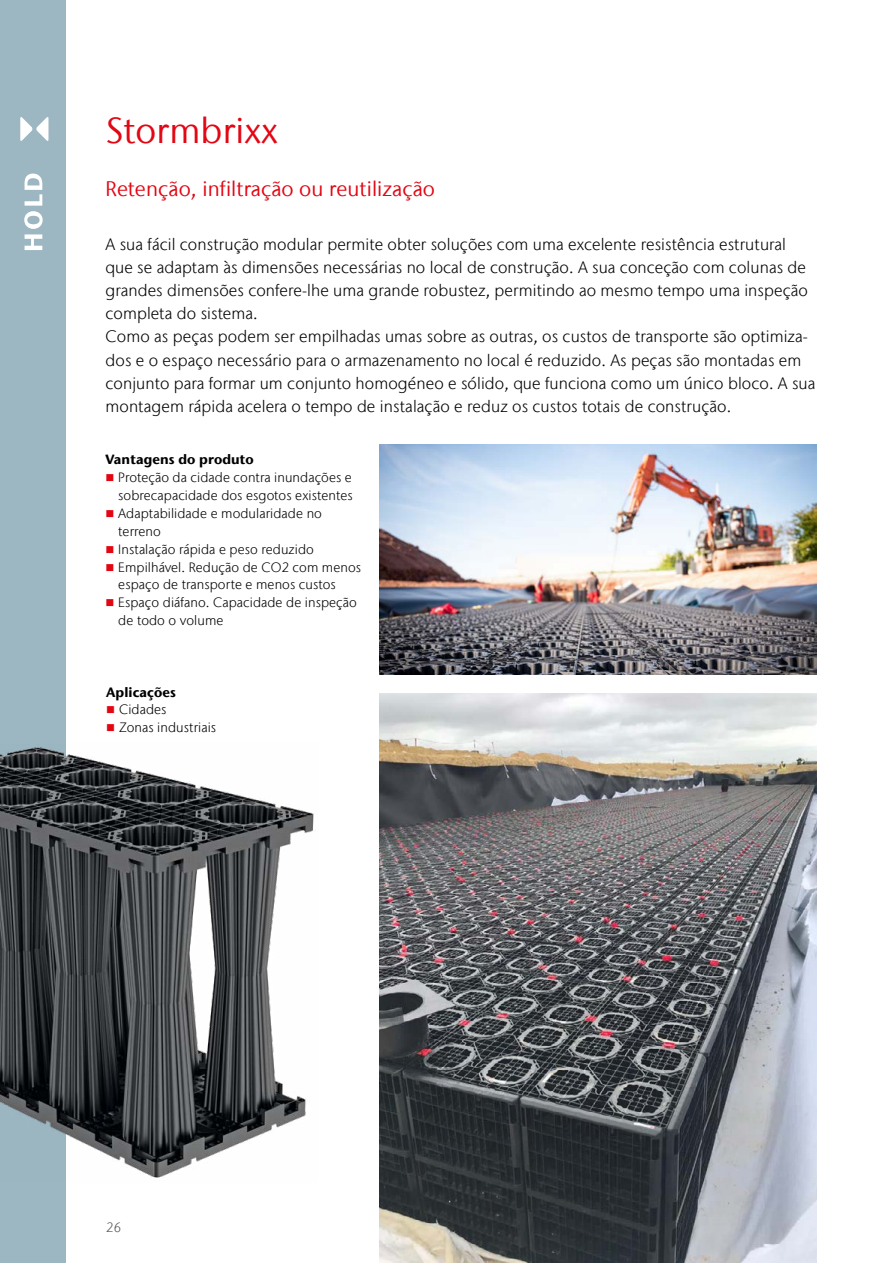
<style>
.page{position:relative;width:893px;height:1263px;background:#fff}
.page>*{position:absolute;margin:0;border:0;box-sizing:border-box;transform-origin:0 0}
.t1{font:36px "Stone Sans IIITC Com";letter-spacing:.005em;color:#e30613}
.t2{font:21px "Stone Sans IIITC Com";letter-spacing:.005em;color:#e30613}
.t3{font:300 16.5px/23.1px "Stone Sans IIITC Com";letter-spacing:.005em;color:#000}
.t4{font:300 13.5px/17.9px "Stone Sans IIITC Com";letter-spacing:.005em;color:#000}
.t5{font:700 13.5px "Stone Sans IIITC Com";letter-spacing:.005em;color:#000}
.t6{font:300 13.5px "Stone Sans IIITC Com";color:#575756}
.s1{color:#e30613}
</style>
<div class="page">
<img style="left:379px;top:693px;width:437px;height:570px">
<img style="left:379px;top:445px;width:437px;height:229px">
<div style="left:0;top:0;width:66px;height:1263px;background:#9cb6c2"></div>
<svg style="left:20px;top:117px;width:29px;height:24px"></svg>
<svg style="left:24px;top:173px;width:19px;height:77px"></svg>
<img style="left:0;top:747px;width:314px;height:431px">
<h1 class="t1" style="left:106px;top:108px;width:174px">Stormbrixx</h1>
<p class="t2" style="left:106px;top:176px;width:331px">Retenção, infiltração ou reutilização</p>
<p class="t3" style="left:106px;top:233px;width:711px">A sua fácil construção modular permite obter soluções com uma excelente resistência estrutural que se adaptam às dimensões necessárias no local de construção. A sua conceção com colunas de grandes dimensões confere-lhe uma grande robustez, permitindo ao mesmo tempo uma inspeção completa do sistema.<br>Como as peças podem ser empilhadas umas sobre as outras, os custos de transporte são optimiza&shy;dos e o espaço necessário para o armazenamento no local é reduzido. As peças são montadas em conjunto para formar um conjunto homogéneo e sólido, que funciona como um único bloco. A sua montagem rápida acelera o tempo de instalação e reduz os custos totais de construção.</p>
<p class="t5" style="left:106px;top:451px;width:150px">Vantagens do produto</p>
<p class="t4" style="left:106px;top:468px;width:249px;text-align:right"><span class="s1">■</span> Proteção da cidade contra inundações e sobrecapacidade dos esgotos existentes</p>
<p class="t4" style="left:118px;top:504px;width:205px;text-indent:-13px"><span class="s1">■</span> Adaptabilidade e modularidade no terreno</p>
<p class="t4" style="left:106px;top:540px;width:210px"><span class="s1">■</span> Instalação rápida e peso reduzido</p>
<p class="t4" style="left:118px;top:558px;width:244px;text-indent:-13px"><span class="s1">■</span> Empilhável. Redução de CO2 com menos espaço de transporte e menos custos</p>
<p class="t4" style="left:118px;top:593px;width:240px;text-indent:-13px"><span class="s1">■</span> Espaço diáfano. Capacidade de inspeção de todo o volume</p>
<p class="t5" style="left:106px;top:683px;width:71px">Aplicações</p>
<p class="t4" style="left:106px;top:701px;width:62px"><span class="s1">■</span> Cidades</p>
<p class="t4" style="left:106px;top:718px;width:111px"><span class="s1">■</span> Zonas industriais</p>
<p class="t6" style="left:106px;top:1219px;width:16px">26</p>
</div>
